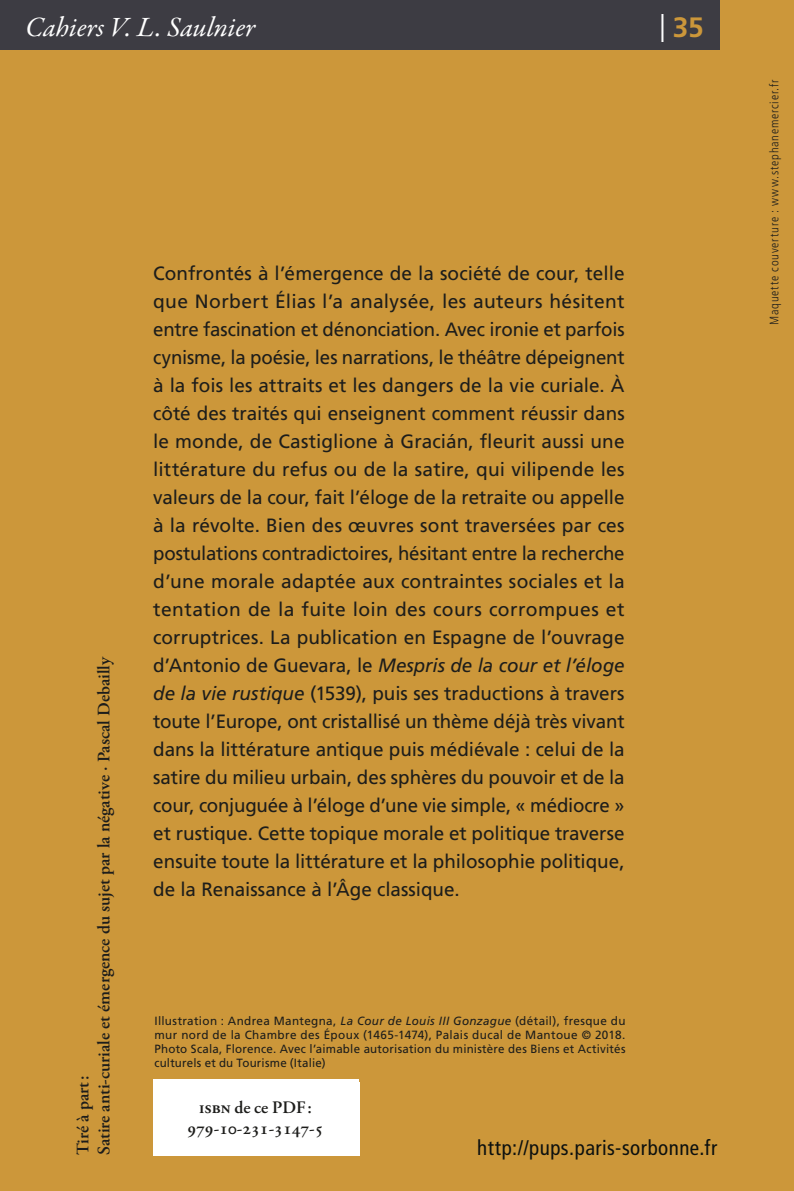
<style>
.page{position:relative;width:794px;height:1191px;background:#cc973a}
.page>*{position:absolute;margin:0;border:0;box-sizing:border-box;transform-origin:0 0}
.t1{font:italic 28px "Garamond Premr Pro";color:#fff}
.t2{font:700 28px "Frutiger LT Std";color:#cc973a}
.t3{font:condensed 21px "Frutiger LT Std";letter-spacing:.02em;color:#0c100f}
.t4{font:19.25px/28px "Frutiger LT Std";letter-spacing:-.005em;color:#1d1d1b;text-align:justify}
.t5{font:600 17.5px/21px "Adobe Garamond Pro";color:#1d1d1b}
.t6{font:300 condensed 12.25px "Frutiger LT Std";letter-spacing:.065em;color:#1d1d1b}
.t7{font:11.9px/14px "Frutiger LT Std";letter-spacing:.02em;color:#1d1d1b;text-align:justify}
.s1{font-weight:300;color:#fff}
.s2{font-style:italic}
</style>
<div class="page">
<div style="left:0;top:0;width:719px;height:50px;background:#3d3c43"></div>
<div style="left:153px;top:1079px;width:205px;height:76px;background:#fff"></div>
<h1 class="t1" style="left:25px;top:10px;width:232px">Cahiers V. L. Saulnier</h1>
<h1 class="t2" style="left:659px;top:11px;width:46px"><span class="s1">|</span> 35</h1>
<p class="t5" style="left:72px;top:1155px;width:500px;rotate:-90deg">Tiré à part:<br>Satire anti-curiale et émergence du sujet par la négative · Pascal Debailly</p>
<p class="t4" style="left:153px;top:259px;width:473px">Confrontés à l’émergence de la société de cour, telle que Norbert Élias l’a analysée, les auteurs hésitent entre fascination et dénonciation. Avec ironie et parfois cynisme, la poésie, les narrations, le théâtre dépeignent à la fois les attraits et les dangers de la vie curiale. À côté des traités qui enseignent comment réussir dans le monde, de Castiglione à Gracián, fleurit aussi une littérature du refus ou de la satire, qui vilipende les valeurs de la cour, fait l’éloge de la retraite ou appelle à la révolte. Bien des œuvres sont traversées par ces postulations contradictoires, hésitant entre la recherche d’une morale adaptée aux contraintes sociales et la tentation de la fuite loin des cours corrompues et corruptrices. La publication en Espagne de l’ouvrage d’Antonio de Guevara, le <span class="s2">Mespris de la cour et l’éloge de la vie rustique</span> (1539), puis ses traductions à travers toute l’Europe, ont cristallisé un thème déjà très vivant dans la littérature antique puis médiévale : celui de la satire du milieu urbain, des sphères du pouvoir et de la cour, conjuguée à l’éloge d’une vie simple, « médiocre » et rustique. Cette topique morale et politique traverse ensuite toute la littérature et la philosophie politique, de la Renaissance à l’Âge classique.</p>
<p class="t7" style="left:154px;top:1014px;width:472px">Illustration : Andrea Mantegna, <span class="s2">La Cour de Louis III Gonzague</span> (détail), fresque du mur nord de la Chambre des Époux (1465-1474), Palais ducal de Mantoue © 2018.<br>Photo Scala, Florence. Avec l’aimable autorisation du ministère des Biens et Activités culturels et du Tourisme (Italie)</p>
<p class="t5" style="left:187px;top:1097px;width:138px;text-align:center">isbn de ce PDF:<br>979-10-231-3147-5</p>
<p class="t3" style="left:477px;top:1136px;width:241px">http://pups.paris-sorbonne.fr</p>
<p class="t6" style="left:767px;top:325px;width:247px;rotate:-90deg">Maquette couverture : www.stephanemercier.fr</p>
</div>
